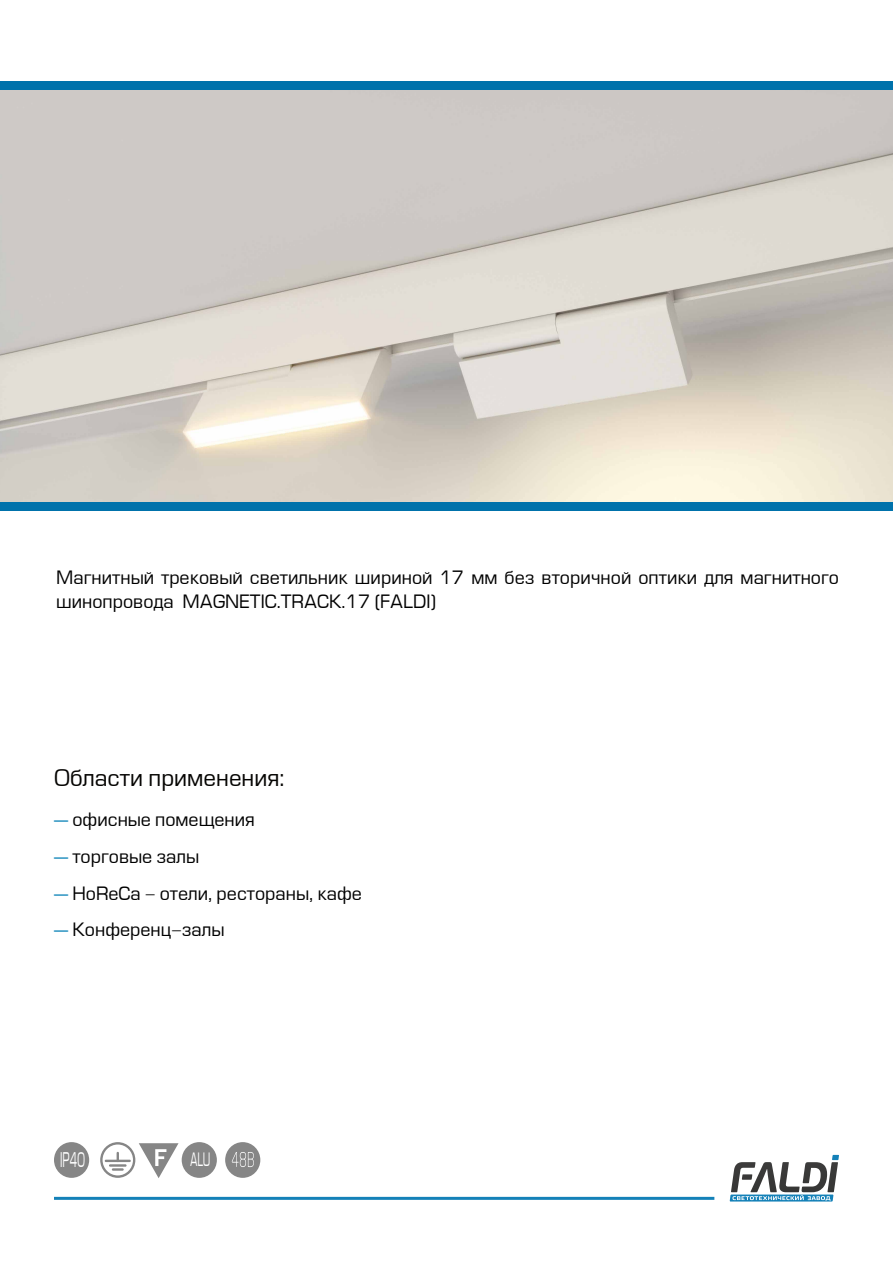
<style>
.page{position:relative;width:893px;height:1263px;background:#fff}
.page>*{position:absolute;margin:0;border:0;box-sizing:border-box;transform-origin:0 0}
.t1{font:22.5px "Europe Normal";color:#050402}
.t2{font:19.8px "Europe Normal";color:#fff;scale:.55 1}
.t3{font:18px/24px "Europe Normal";color:#000}
.t4{font:18px "Europe Normal";color:#fff;scale:.57 1}
.s1{color:#228fbe}
</style>
<div class="page">
<svg style="left:730px;top:1155px;width:109px;height:46px"></svg>
<hr style="left:54px;top:1197px;width:660px;height:3px;background:#1481b8">
<img style="left:0;top:89px;width:893px;height:413px">
<div style="left:0;top:502px;width:893px;height:8px;background:#0072ab"></div>
<div style="left:0;top:81px;width:893px;height:8px;background:#0072ab"></div>
<svg style="left:100px;top:1142px;width:79px;height:36px"></svg>
<div style="left:54px;top:1142px;width:35px;height:36px;background:#868686;border-radius:50%"></div>
<div style="left:182px;top:1142px;width:35px;height:36px;background:#868686;border-radius:50%"></div>
<div style="left:225px;top:1142px;width:35px;height:36px;background:#868686;border-radius:50%"></div>
<svg style="left:232px;top:1152px;width:22px;height:15px"></svg>
<p class="t3" style="left:56px;top:566px;width:784px">Магнитный трековый светильник шириной 17 мм без вторичной оптики для магнитного шинопровода MAGNETIC.TRACK.17 (FALDI)</p>
<p class="t1" style="left:54px;top:765px;width:232px">Области применения:</p>
<p class="t3" style="left:54px;top:808px;width:202px"><span class="s1">—</span> офисные помещения</p>
<p class="t3" style="left:54px;top:845px;width:147px"><span class="s1">—</span> торговые залы</p>
<p class="t3" style="left:54px;top:882px;width:309px"><span class="s1">—</span> HoReCa - отели, рестораны, кафе</p>
<p class="t3" style="left:54px;top:918px;width:172px"><span class="s1">—</span> Конференц-залы</p>
<p class="t2" style="left:60px;top:1149px;width:46px">IP40</p>
<p class="t4" style="left:190px;top:1149px;width:38px">ALU</p>
</div>
